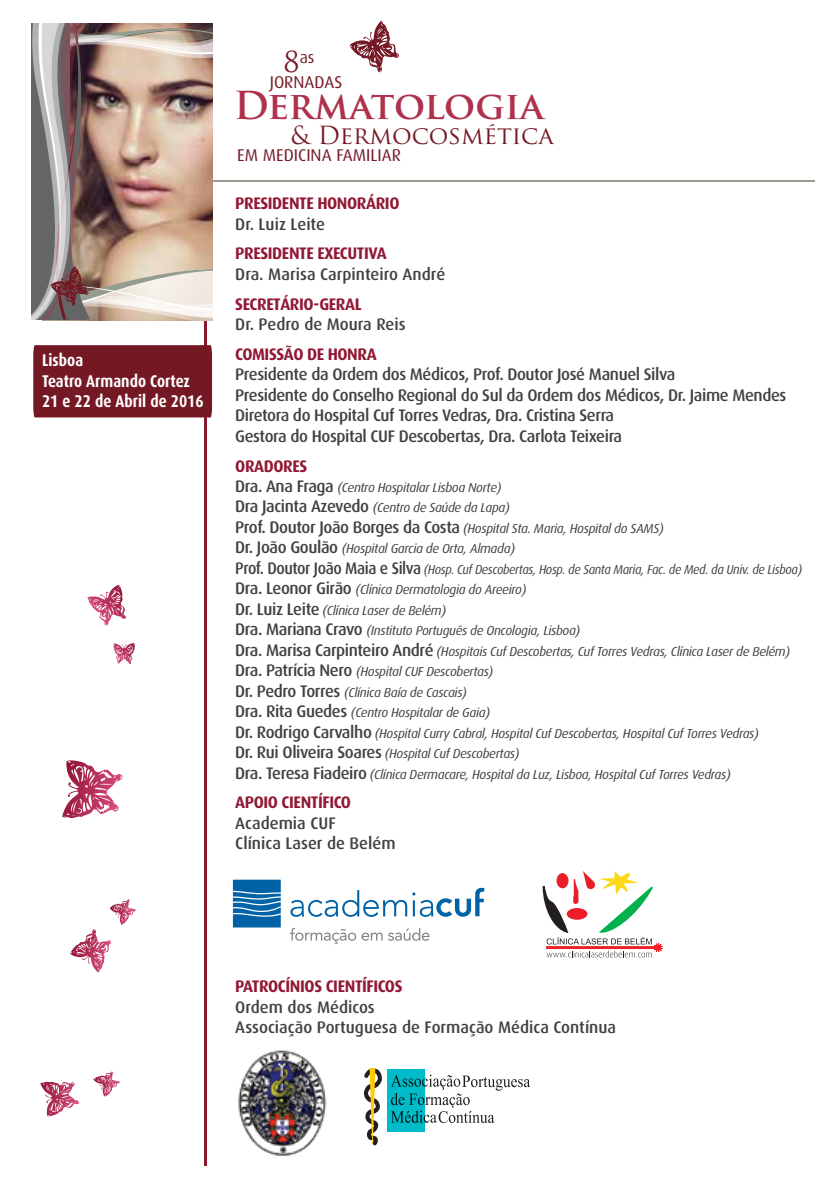
<style>
.page{position:relative;width:840px;height:1191px;background:#fff}
.page>*{position:absolute;margin:0;border:0;box-sizing:border-box;transform-origin:0 0}
.t1{font:700 37.6px "Trajan Pro";letter-spacing:-.015em;color:#af314b}
.t2{font:24.4px "Trajan Pro";color:#741924}
.t3{font:700 17px/20.4px "Dax";letter-spacing:.005em;color:#fff;scale:.86 1}
.t4{font:17px "Dax";color:#741924}
.t5{font:500 16.8px/20.4px "Dax";letter-spacing:-.025em;color:#414042}
.t6{font:500 16.8px/20.4px "Dax";color:#414042}
.t7{font:700 16.8px "Dax";letter-spacing:-.025em;color:#921935}
.t8{font:16.4px "Dax";color:#741924}
.t9{font:italic 13px/20.4px "Dax";letter-spacing:-.025em;color:#414042}
.s1{font-family:"Trajan Pro";font-size:28.2px}
.s2{font-weight:500;font-style:normal;font-size:16.8px}
</style>
<div class="page">
<hr style="left:33px;top:180px;width:781px;height:2px;background:#959d8e">
<hr style="left:205px;top:195px;width:2px;height:970px;background:#88182e">
<svg style="left:62px;top:760px;width:60px;height:58px"></svg>
<svg style="left:70px;top:899px;width:66px;height:73px"></svg>
<svg style="left:88px;top:585px;width:38px;height:40px"></svg>
<svg style="left:113px;top:643px;width:20px;height:21px"></svg>
<svg style="left:40px;top:1081px;width:39px;height:35px"></svg>
<svg style="left:93px;top:1071px;width:27px;height:25px"></svg>
<svg style="left:349px;top:21px;width:50px;height:51px"></svg>
<img style="left:238px;top:1050px;width:89px;height:106px">
<div style="left:387px;top:1069px;width:37px;height:62px;background:#00bcc8"></div>
<svg style="left:391px;top:1074px;width:139px;height:49px"></svg>
<svg style="left:364px;top:1068px;width:18px;height:77px"></svg>
<svg style="left:542px;top:871px;width:121px;height:87px"></svg>
<svg style="left:290px;top:888px;width:194px;height:29px"></svg>
<svg style="left:233px;top:879px;width:47px;height:48px;background:#2579b3"></svg>
<svg style="left:290px;top:927px;width:92px;height:17px"></svg>
<svg style="left:388px;top:928px;width:41px;height:12px"></svg>
<img style="left:31px;top:23px;width:181px;height:297px">
<div style="left:33px;top:345px;width:179px;height:72px;background:#741924"></div>
<h3 class="t3" style="left:42px;top:350px;width:189px">Lisboa<br>Teatro Armando Cortez<br>21 e 22 de Abril de 2016</h3>
<p class="t8" style="left:283px;top:48px;width:32px"><span class="s1">8</span>as</p>
<h1 class="t1" style="left:234px;top:82px;width:311px">Dermatologia</h1>
<h3 class="t4" style="left:269px;top:73px;width:74px">JORNADAS</h3>
<h2 class="t2" style="left:291px;top:119px;width:264px">&amp; Dermocosmética</h2>
<h3 class="t4" style="left:237px;top:145px;width:165px">EM MEDICINA FAMILIAR</h3>
<p class="t7" style="left:235px;top:194px;width:166px">PRESIDENTE HONORÁRIO</p>
<p class="t6" style="left:235px;top:214px;width:91px">Dr. Luiz Leite</p>
<p class="t7" style="left:235px;top:244px;width:153px">PRESIDENTE EXECUTIVA</p>
<p class="t6" style="left:235px;top:264px;width:211px">Dra. Marisa Carpinteiro André</p>
<p class="t7" style="left:235px;top:294px;width:128px">SECRETÁRIO-GERAL</p>
<p class="t6" style="left:235px;top:314px;width:172px">Dr. Pedro de Moura Reis</p>
<p class="t7" style="left:235px;top:345px;width:143px">COMISSÃO DE HONRA</p>
<p class="t5" style="left:235px;top:364px;width:552px">Presidente da Ordem dos Médicos, Prof. Doutor José Manuel Silva<br>Presidente do Conselho Regional do Sul da Ordem dos Médicos, Dr. Jaime Mendes Diretora do Hospital Cuf Torres Vedras, Dra. Cristina Serra<br>Gestora do Hospital CUF Descobertas, Dra. Carlota Teixeira</p>
<p class="t7" style="left:235px;top:456px;width:73px">ORADORES</p>
<p class="t9" style="left:235px;top:477px;width:568px"><span class="s2">Dra. Ana Fraga</span> (Centro Hospitalar Lisboa Norte)<br><span class="s2">Dra Jacinta Azevedo</span> (Centro de Saúde da Lapa)<br><span class="s2">Prof. Doutor João Borges da Costa</span> (Hospital Sta. Maria, Hospital do SAMS)<br><span class="s2">Dr. João Goulão</span> (Hospital Garcia de Orta, Almada)<br><span class="s2">Prof. Doutor João Maia e Silva</span> (Hosp. Cuf Descobertas, Hosp. de Santa Maria, Fac. de Med. da Univ. de Lisboa)<br><span class="s2">Dra. Leonor Girão</span> (Clínica Dermatologia do Areeiro)<br><span class="s2">Dr. Luiz Leite</span> (Clínica Laser de Belém)<br><span class="s2">Dra. Mariana Cravo</span> (Instituto Português de Oncologia, Lisboa)<br><span class="s2">Dra. Marisa Carpinteiro André</span> (Hospitais Cuf Descobertas, Cuf Torres Vedras, Clínica Laser de Belém)<br><span class="s2">Dra. Patrícia Nero</span> (Hospital CUF Descobertas)<br><span class="s2">Dr. Pedro Torres</span> (Clínica Baía de Cascais)<br><span class="s2">Dra. Rita Guedes</span> (Centro Hospitalar de Gaia)<br><span class="s2">Dr. Rodrigo Carvalho</span> (Hospital Curry Cabral, Hospital Cuf Descobertas, Hospital Cuf Torres Vedras)<br><span class="s2">Dr. Rui Oliveira Soares</span> (Hospital Cuf Descobertas)<br><span class="s2">Dra. Teresa Fiadeiro</span> (Clínica Dermacare, Hospital da Luz, Lisboa, Hospital Cuf Torres Vedras)</p>
<p class="t7" style="left:235px;top:793px;width:117px">APOIO CIENTÍFICO</p>
<p class="t6" style="left:235px;top:813px;width:162px">Academia CUF<br>Clínica Laser de Belém</p>
<p class="t7" style="left:235px;top:977px;width:169px">PATROCÍNIOS CIENTÍFICOS</p>
<p class="t6" style="left:235px;top:997px;width:382px">Ordem dos Médicos<br>Associação Portuguesa de Formação Médica Contínua</p>
</div>
